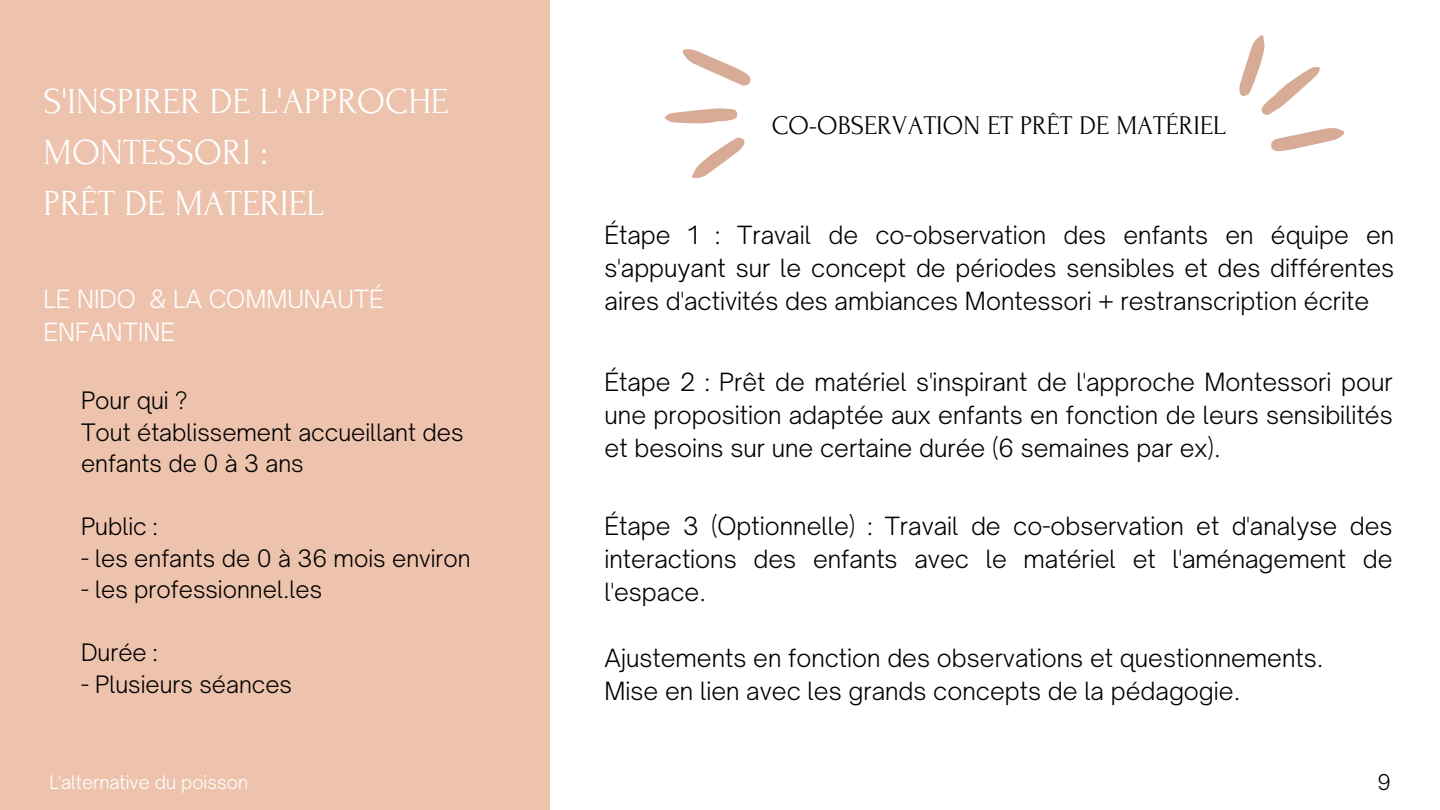
<style>
.page{position:relative;width:1440px;height:810px;background:#fff}
.page>*{position:absolute;margin:0;border:0;box-sizing:border-box;transform-origin:0 0}
.t1{font:36.8px/51px "Forum";color:#fff}
.t2{font:27px "Forum";color:#000}
.t3{font:300 24px/33px "Open Sauce One";color:#000;text-align:justify}
.t4{font:300 24px/33px "Open Sauce One";color:#fff}
.t5{font:300 23px/31.5px "Open Sauce One";color:#000}
.t6{font:300 20.8px "Open Sauce One";color:#000}
.t7{font:300 18px "Open Sauce One";color:#fff}
</style>
<div class="page">
<div style="left:0;top:0;width:549px;height:810px;background:#edc3ad"></div>
<svg style="left:664px;top:49px;width:87px;height:129px"></svg>
<svg style="left:1239px;top:35px;width:105px;height:116px"></svg>
<p class="t1" style="left:44px;top:76px;width:407px">S'INSPIRER DE L'APPROCHE<br>MONTESSORI :</p>
<p class="t1" style="left:44px;top:178px;width:281px">PRÊT DE MATERIEL</p>
<p class="t4" style="left:44px;top:282px;width:342px">LE NIDO &amp; LA COMMUNAUTÉ<br>ENFANTINE</p>
<p class="t5" style="left:81px;top:385px;width:108px">Pour qui ?</p>
<p class="t5" style="left:81px;top:416px;width:384px">Tout établissement accueillant des enfants de 0 à 3 ans</p>
<p class="t5" style="left:81px;top:511px;width:78px">Public :</p>
<p class="t5" style="left:81px;top:542px;width:391px">- les enfants de 0 à 36 mois environ</p>
<p class="t5" style="left:81px;top:574px;width:243px">- les professionnel.les</p>
<p class="t5" style="left:81px;top:637px;width:78px">Durée :</p>
<p class="t5" style="left:81px;top:668px;width:213px">- Plusieurs séances</p>
<p class="t7" style="left:49px;top:771px;width:200px">L'alternative du poisson</p>
<p class="t2" style="left:772px;top:111px;width:455px">CO-OBSERVATION ET PRÊT DE MATÉRIEL</p>
<p class="t3" style="left:605px;top:218px;width:791px">Étape 1 : Travail de co-observation des enfants en équipe en s'appuyant sur le concept de périodes sensibles et des différentes aires d'activités des ambiances Montessori + restranscription écrite</p>
<p class="t3" style="left:605px;top:365px;width:790px">Étape 2 : Prêt de matériel s'inspirant de l'approche Montessori pour une proposition adaptée aux enfants en fonction de leurs sensibilités et besoins sur une certaine durée (6 semaines par ex).</p>
<p class="t3" style="left:605px;top:509px;width:790px">Étape 3 (Optionnelle) : Travail de co-observation et d'analyse des interactions des enfants avec le matériel et l'aménagement de l'espace.</p>
<p class="t3" style="left:605px;top:641px;width:720px">Ajustements en fonction des observations et questionnements.</p>
<p class="t3" style="left:605px;top:674px;width:637px">Mise en lien avec les grands concepts de la pédagogie.</p>
<p class="t6" style="left:1377px;top:769px;width:15px">9</p>
</div>
